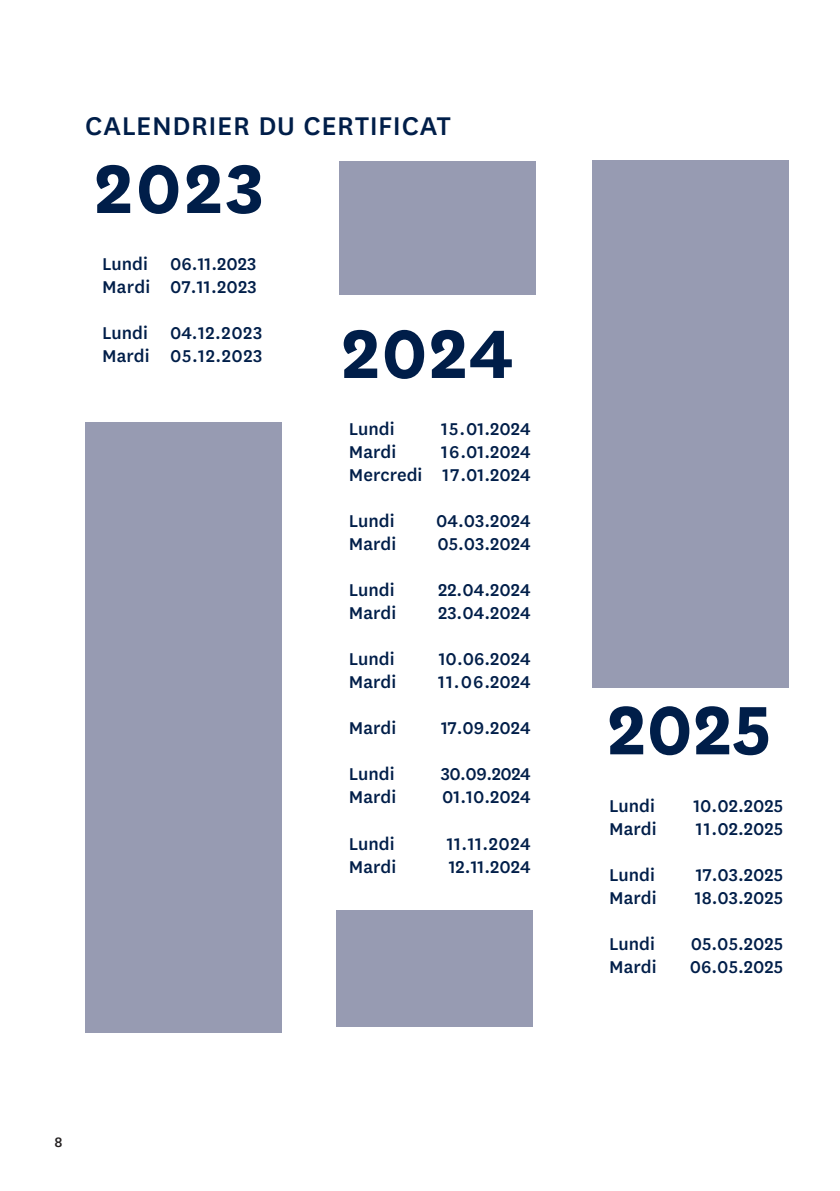
<style>
.page{position:relative;width:840px;height:1191px;background:#fff}
.page>*{position:absolute;margin:0;border:0;box-sizing:border-box;transform-origin:0 0}
.paragraphe_texte_cou{font:700 80px "National Uni Fr";letter-spacing:.01em;color:#001e49}
.Titre_1{font:500 30px "National Uni Fr";letter-spacing:.025em;color:#001e49}
.paragraphe_texte_cou-2{font:500 20px "National Uni Fr";color:#001e49}
.paragraphe_texte_cou-3{font:500 20px "National Uni Fr";letter-spacing:.025em;color:#001e49}
.Paragraphe_texte{font:500 16px "National Uni Fr";color:#231f20}
</style>
<div class="page">
<div style="left:85px;top:422px;width:196px;height:611px;background:#979bb2"></div>
<div style="left:338px;top:161px;width:197px;height:134px;background:#979bb2"></div>
<div style="left:336px;top:910px;width:197px;height:116px;background:#979bb2"></div>
<div style="left:592px;top:161px;width:196px;height:527px;background:#979bb2"></div>
<p class="Titre_1" style="left:85px;top:106px;width:367px">CALENDRIER DU CERTIFICAT</p>
<p class="paragraphe_texte_cou" style="left:94px;top:132px;width:172px">2023</p>
<p class="paragraphe_texte_cou-2" style="left:102px;top:251px;width:156px">Lundi 06.11.2023</p>
<p class="paragraphe_texte_cou-2" style="left:102px;top:274px;width:156px">Mardi 07.11.2023</p>
<p class="paragraphe_texte_cou-2" style="left:102px;top:320px;width:161px">Lundi 04.12.2023</p>
<p class="paragraphe_texte_cou-3" style="left:102px;top:343px;width:162px">Mardi 05.12.2023</p>
<p class="paragraphe_texte_cou" style="left:341px;top:297px;width:174px">2024</p>
<p class="paragraphe_texte_cou-2" style="left:349px;top:415px;width:47px">Lundi</p>
<p class="paragraphe_texte_cou-2" style="left:441px;top:415px;width:91px">15.01.2024</p>
<p class="paragraphe_texte_cou-2" style="left:349px;top:438px;width:49px">Mardi</p>
<p class="paragraphe_texte_cou-2" style="left:441px;top:438px;width:91px">16.01.2024</p>
<p class="paragraphe_texte_cou-2" style="left:349px;top:461px;width:183px">Mercredi 17.01.2024</p>
<p class="paragraphe_texte_cou-2" style="left:349px;top:507px;width:47px">Lundi</p>
<p class="paragraphe_texte_cou-2" style="left:436px;top:507px;width:96px">04.03.2024</p>
<p class="paragraphe_texte_cou-2" style="left:349px;top:530px;width:49px">Mardi</p>
<p class="paragraphe_texte_cou-2" style="left:437px;top:530px;width:95px">05.03.2024</p>
<p class="paragraphe_texte_cou-2" style="left:349px;top:576px;width:47px">Lundi</p>
<p class="paragraphe_texte_cou-2" style="left:438px;top:576px;width:94px">22.04.2024</p>
<p class="paragraphe_texte_cou-2" style="left:349px;top:599px;width:49px">Mardi</p>
<p class="paragraphe_texte_cou-2" style="left:438px;top:599px;width:94px">23.04.2024</p>
<p class="paragraphe_texte_cou-2" style="left:349px;top:645px;width:47px">Lundi</p>
<p class="paragraphe_texte_cou-2" style="left:438px;top:645px;width:93px">10.06.2024</p>
<p class="paragraphe_texte_cou-2" style="left:349px;top:668px;width:49px">Mardi</p>
<p class="paragraphe_texte_cou-2" style="left:438px;top:668px;width:94px">11.06.2024</p>
<p class="paragraphe_texte_cou-2" style="left:349px;top:714px;width:49px">Mardi</p>
<p class="paragraphe_texte_cou-2" style="left:441px;top:714px;width:91px">17.09.2024</p>
<p class="paragraphe_texte_cou-2" style="left:349px;top:760px;width:47px">Lundi</p>
<p class="paragraphe_texte_cou-2" style="left:440px;top:760px;width:91px">30.09.2024</p>
<p class="paragraphe_texte_cou-2" style="left:349px;top:783px;width:49px">Mardi</p>
<p class="paragraphe_texte_cou-2" style="left:442px;top:783px;width:90px">01.10.2024</p>
<p class="paragraphe_texte_cou-2" style="left:349px;top:829px;width:47px">Lundi</p>
<p class="paragraphe_texte_cou-2" style="left:446px;top:829px;width:86px">11.11.2024</p>
<p class="paragraphe_texte_cou-2" style="left:349px;top:852px;width:49px">Mardi</p>
<p class="paragraphe_texte_cou-2" style="left:448px;top:852px;width:83px">12.11.2024</p>
<p class="Paragraphe_texte" style="left:54px;top:1131px;width:10px">8</p>
<p class="paragraphe_texte_cou" style="left:606px;top:673px;width:166px">2025</p>
<p class="paragraphe_texte_cou-2" style="left:609px;top:792px;width:47px">Lundi</p>
<p class="paragraphe_texte_cou-2" style="left:693px;top:792px;width:91px">10.02.2025</p>
<p class="paragraphe_texte_cou-2" style="left:609px;top:815px;width:49px">Mardi</p>
<p class="paragraphe_texte_cou-2" style="left:695px;top:815px;width:89px">11.02.2025</p>
<p class="paragraphe_texte_cou-2" style="left:609px;top:861px;width:47px">Lundi</p>
<p class="paragraphe_texte_cou-2" style="left:695px;top:861px;width:89px">17.03.2025</p>
<p class="paragraphe_texte_cou-2" style="left:609px;top:884px;width:49px">Mardi</p>
<p class="paragraphe_texte_cou-2" style="left:694px;top:884px;width:90px">18.03.2025</p>
<p class="paragraphe_texte_cou-2" style="left:609px;top:930px;width:47px">Lundi</p>
<p class="paragraphe_texte_cou-2" style="left:690px;top:930px;width:94px">05.05.2025</p>
<p class="paragraphe_texte_cou-2" style="left:609px;top:953px;width:49px">Mardi</p>
<p class="paragraphe_texte_cou-2" style="left:689px;top:953px;width:95px">06.05.2025</p>
</div>
